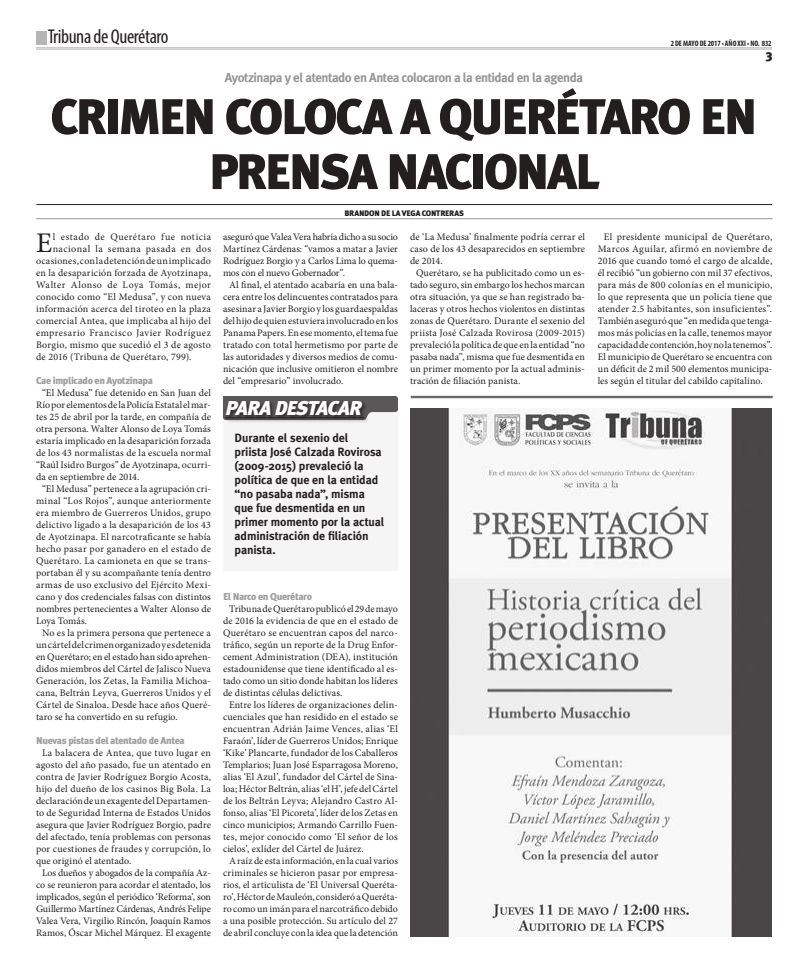
<style>
.page{position:relative;width:808px;height:978px;background:#fff}
.page>*{position:absolute;margin:0;border:0;box-sizing:border-box;transform-origin:0 0}
.t1{font:900 50px/55px "Meta Plus";letter-spacing:-.055em;color:#241f1f;text-align:center}
.t2{font:28.5px "Minion Pro";color:#241f1f}
.t3{font:condensed 20px "Myriad Pro";letter-spacing:-.02em;color:#241f1f}
.t4{font:italic 900 20px "Meta Plus";letter-spacing:-.045em;color:#fff}
.t5{font:700 13px "Meta Plus";letter-spacing:-.04em;color:#969698}
.t6{font:900 12.9px "Meta Plus";color:#241f1f}
.t7{font:700 12px/14px "Meta Plus";letter-spacing:-.01em;color:#241f1f}
.t8{font:10px/12px "Minion Pro";letter-spacing:.01em;color:#241f1f;text-align:justify}
.t9{font:10px "Minion Pro";letter-spacing:.045em;color:#241f1f}
.t10{font:900 10px "Meta Plus";letter-spacing:-.035em;color:#a0a1a3}
.t11{font:10px "Minion Pro";letter-spacing:.05em;color:#241f1f}
.t12{font:900 8px "Meta Plus Lining";letter-spacing:-.025em;color:#241f1f}
.t13{font:700 condensed 7.9px "Myriad Pro";color:#241f1f}
</style>
<div class="page">
<div style="left:36px;top:31px;width:10px;height:14px;background:#b5b5b6"></div>
<hr style="left:36px;top:47px;width:736px;height:1px;background:#b5b5b6">
<hr style="left:36px;top:49px;width:736px;height:1px;background:#b5b5b6">
<hr style="left:36px;top:204px;width:736px;height:1px;background:#241f1f">
<hr style="left:36px;top:218px;width:737px;height:1px;background:#969698">
<img style="left:410px;top:408px;width:362px;height:528px">
<hr style="left:411px;top:396px;width:362px;height:1px;background:#4e4b4c">
<hr style="left:411px;top:397px;width:362px;height:1px;background:#4e4b4c">
<div style="left:223px;top:396px;width:175px;height:174px;background:#f6f5f5"></div>
<svg style="left:223px;top:396px;width:175px;height:24px"></svg>
<div style="left:225px;top:400px;width:144px;height:23px;background:#241f1f;opacity:.75"></div>
<hr style="left:226px;top:417px;width:138px;height:1px;background:#241f1f">
<h3 class="t3" style="left:48px;top:24px;width:122px">Tribuna de Querétaro</h3>
<h3 class="t5" style="left:225px;top:70px;width:360px">Ayotzinapa y el atentado en Antea colocaron a la entidad en la agenda</h3>
<p class="t13" style="left:671px;top:38px;width:102px">2 DE MAYO DE 2017 • AÑO XXI • NO. 832</p>
<p class="t6" style="left:766px;top:47px;width:8px">3</p>
<h1 class="t1" style="left:50px;top:89px;width:708px">CRIMEN COLOCA A QUERÉTARO EN<br>PRENSA NACIONAL</h1>
<p class="t12" style="left:344px;top:209px;width:121px">BRANDON DE LA VEGA CONTRERAS</p>
<h2 class="t2" style="left:36px;top:224px;width:18px">E</h2>
<p class="t9" style="left:53px;top:230px;width:160px">l estado de Querétaro fue noticia</p>
<p class="t9" style="left:53px;top:242px;width:160px">nacional la semana pasada en dos</p>
<p class="t8" style="left:36px;top:255px;width:176px">ocasiones, con la detención de un implicado</p>
<p class="t8" style="left:36px;top:267px;width:176px">en la desaparición forzada de Ayotzinapa,</p>
<p class="t9" style="left:36px;top:278px;width:176px">Walter Alonso de Loya Tomás, mejor</p>
<p class="t8" style="left:36px;top:291px;width:176px">conocido como “El Medusa”, y con nueva</p>
<p class="t8" style="left:36px;top:303px;width:176px">información acerca del tiroteo en la plaza</p>
<p class="t8" style="left:36px;top:315px;width:176px">comercial Antea, que implicaba al hijo del</p>
<p class="t11" style="left:36px;top:326px;width:176px">empresario Francisco Javier Rodríguez</p>
<p class="t8" style="left:36px;top:339px;width:176px">Borgio, mismo que sucedió el 3 de agosto</p>
<p class="t8" style="left:36px;top:351px;width:157px">de 2016 (Tribuna de Querétaro, 799).</p>
<p class="t10" style="left:36px;top:375px;width:118px">Cae implicado en Ayotzinapa</p>
<p class="t8" style="left:36px;top:387px;width:177px;text-indent:6px">“El Medusa” fue detenido en San Juan del Río por elementos de la Policía Estatal el mar&shy;tes 25 de abril por la tarde, en compañía de otra persona. Walter Alonso de Loya Tomás estaría implicado en la desaparición forzada de los 43 normalistas de la escuela normal “Raúl Isidro Burgos” de Ayotzinapa, ocurri&shy;da en septiembre de 2014.</p>
<p class="t8" style="left:36px;top:483px;width:176px;text-indent:6px">“El Medusa” pertenece a la agrupación cri&shy;minal “Los Rojos”, aunque anteriormente era miembro de Guerreros Unidos, grupo delictivo ligado a la desaparición de los 43 de Ayotzinapa. El narcotraficante se había hecho pasar por ganadero en el estado de Querétaro. La camioneta en que se trans&shy;portaban él y su acompañante tenía dentro armas de uso exclusivo del Ejército Mexi&shy;cano y dos credenciales falsas con distintos nombres pertenecientes a Walter Alonso de Loya Tomás.</p>
<p class="t8" style="left:36px;top:627px;width:176px;text-indent:6px">No es la primera persona que pertenece a un cártel del crimen organizado y es detenida en Querétaro; en el estado han sido aprehen&shy;didos miembros del Cártel de Jalisco Nueva Generación, los Zetas, la Familia Michoa&shy;cana, Beltrán Leyva, Guerreros Unidos y el Cártel de Sinaloa. Desde hace años Queré&shy;taro se ha convertido en su refugio.</p>
<p class="t10" style="left:36px;top:735px;width:150px">Nuevas pistas del atentado de Antea</p>
<p class="t8" style="left:36px;top:747px;width:176px;text-indent:6px">La balacera de Antea, que tuvo lugar en agosto del año pasado, fue un atentado en contra de Javier Rodríguez Borgio Acosta, hijo del dueño de los casinos Big Bola. La declaración de un exagente del Departamen&shy;to de Seguridad Interna de Estados Unidos asegura que Javier Rodríguez Borgio, padre del afectado, tenía problemas con personas por cuestiones de fraudes y corrupción, lo que originó el atentado.</p>
<p class="t8" style="left:36px;top:867px;width:176px;text-align:center">Los dueños y abogados de la compañía Az&shy;co se reunieron para acordar el atentado, los implicados, según el periódico ‘Reforma’, son Guillermo Martínez Cárdenas, Andrés Felipe Valea Vera, Virgilio Rincón, Joaquín Ramos Ramos, Óscar Michel Márquez. El exagente</p>
<p class="t8" style="left:223px;top:231px;width:176px">aseguró que Valea Vera habría dicho a su socio Martínez Cárdenas: “vamos a matar a Javier Rodríguez Borgio y a Carlos Lima lo quema&shy;mos con el nuevo Gobernador”.</p>
<p class="t8" style="left:223px;top:279px;width:177px;text-indent:6px">Al final, el atentado acabaría en una bala&shy;cera entre los delincuentes contratados para asesinar a Javier Borgio y los guardaespaldas del hijo de quien estuviera involucrado en los Panama Papers. En ese momento, el tema fue tratado con total hermetismo por parte de las autoridades y diversos medios de comu&shy;nicación que inclusive omitieron el nombre del “empresario” involucrado.</p>
<h3 class="t4" style="left:226px;top:397px;width:138px">PARA DESTACAR</h3>
<p class="t7" style="left:235px;top:431px;width:151px">Durante el sexenio del<br>priista José Calzada Rovirosa (2009-2015) prevaleció la política de que en la entidad “no pasaba nada”, misma que fue desmentida en un primer momento por la actual administración de filiación panista.</p>
<p class="t10" style="left:223px;top:591px;width:90px">El Narco en Querétaro</p>
<p class="t8" style="left:223px;top:603px;width:177px;text-indent:6px">Tribuna de Querétaro publicó el 29 de mayo de 2016 la evidencia de que en el estado de Querétaro se encuentran capos del narco&shy;tráfico, según un reporte de la Drug Enfor&shy;cement Administration (DEA), institución estadounidense que tiene identificado al es&shy;tado como un sitio donde habitan los líderes de distintas células delictivas.</p>
<p class="t8" style="left:223px;top:699px;width:176px;text-indent:6px">Entre los líderes de organizaciones delin&shy;cuenciales que han residido en el estado se encuentran Adrián Jaime Vences, alias ‘El Faraón’, líder de Guerreros Unidos; Enrique ‘Kike’ Plancarte, fundador de los Caballeros Templarios; Juan José Esparragosa Moreno, alias ‘El Azul’, fundador del Cártel de Sina&shy;loa; Héctor Beltrán, alias ‘el H’, jefe del Cártel de los Beltrán Leyva; Alejandro Castro Al&shy;fonso, alias ‘El Picoreta’, líder de los Zetas en cinco municipios; Armando Carrillo Fuen&shy;tes, mejor conocido como ‘El señor de los cielos’, exlíder del Cártel de Juárez.</p>
<p class="t8" style="left:223px;top:855px;width:177px;text-indent:6px">A raíz de esta información, en la cual varios criminales se hicieron pasar por empresa&shy;rios, el articulista de ‘El Universal Queréta&shy;ro’, Héctor de Mauleón, consideró a Queréta&shy;ro como un imán para el narcotráfico debido a una posible protección. Su artículo del 27 de abril concluye con la idea que la detención</p>
<p class="t8" style="left:410px;top:231px;width:176px">de ‘La Medusa’ finalmente podría cerrar el caso de los 43 desaparecidos en septiembre de 2014.</p>
<p class="t8" style="left:410px;top:267px;width:176px;text-indent:6px">Querétaro, se ha publicitado como un es&shy;tado seguro, sin embargo los hechos marcan otra situación, ya que se han registrado ba&shy;laceras y otros hechos violentos en distintas zonas de Querétaro. Durante el sexenio del priista José Calzada Rovirosa (2009-2015) prevaleció la política de que en la entidad “no pasaba nada”, misma que fue desmentida en un primer momento por la actual adminis&shy;tración de filiación panista.</p>
<p class="t8" style="left:598px;top:231px;width:176px;text-indent:6px">El presidente municipal de Querétaro, Marcos Aguilar, afirmó en noviembre de 2016 que cuando tomó el cargo de alcalde, él recibió “un gobierno con mil 37 efectivos, para más de 800 colonias en el municipio, lo que representa que un policía tiene que atender 2.5 habitantes, son insuficientes”.<br>También aseguró que “en medida que tenga&shy;mos más policías en la calle, tenemos mayor capacidad de contención, hoy no la tenemos”.<br>El municipio de Querétaro se encuentra con un déficit de 2 mil 500 elementos municipa&shy;les según el titular del cabildo capitalino.</p>
</div>
